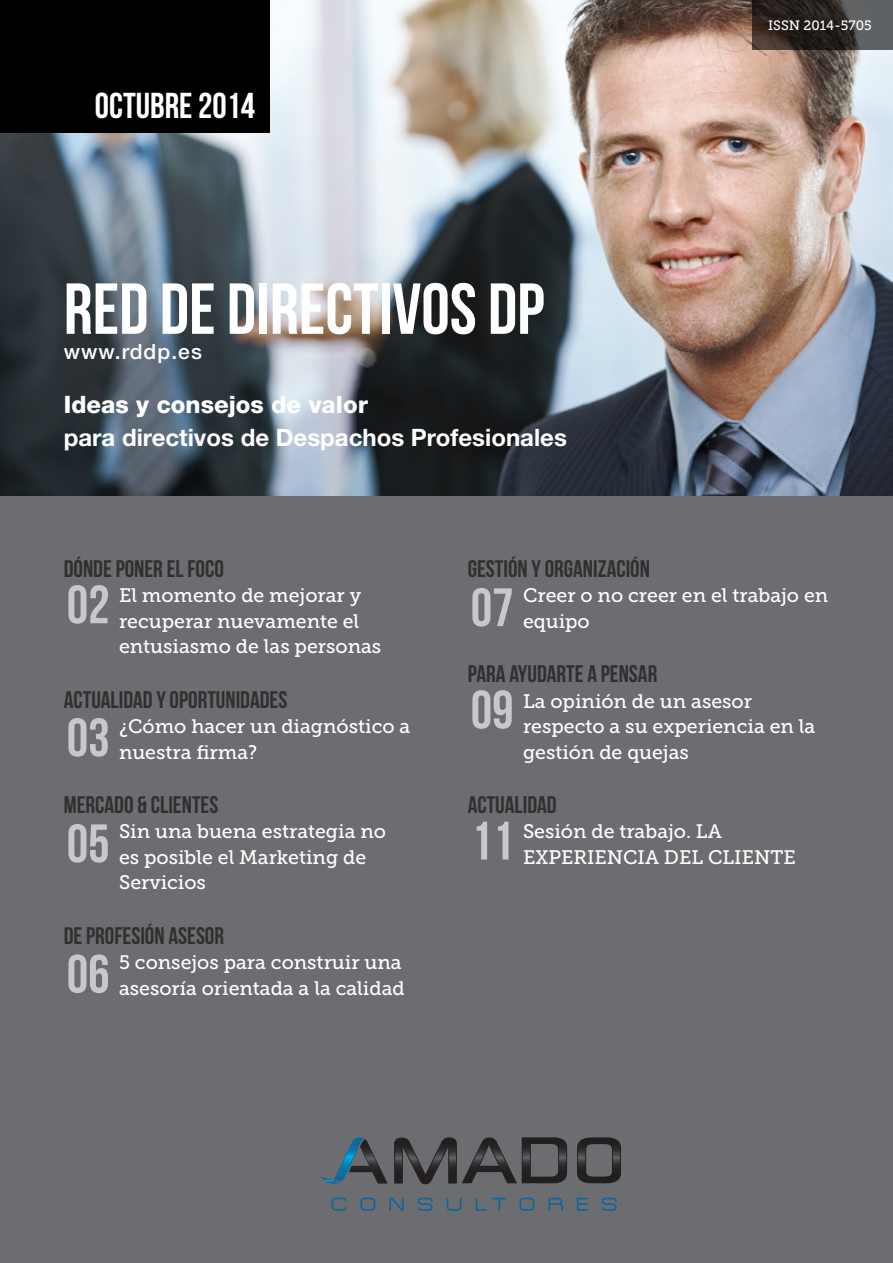
<style>
.page{position:relative;width:893px;height:1263px;background:#fff}
.page>*{position:absolute;margin:0;border:0;box-sizing:border-box;transform-origin:0 0}
.t1{font:72px "Bebas Neue";color:#fff}
.Apartado-Portada{font:54px "Bebas Neue";color:#c7c8ca}
.t2{font:36px "Bebas Neue";color:#fff}
.Apartado-Portada-2{font:24px "Bebas Neue";color:#312f30}
.t3{font:700 24px "Helvetica Neue LT Std";color:#fff}
.t4{font:800 24px "Helvetica Neue LT Std";color:#fff}
.t5{font:500 21px "Helvetica Neue LT Std";letter-spacing:.05em;color:#fff}
.Titol-Portada{font:19.5px/25.5px "Museo Slab 500";color:#fff}
.Titol-Portada-2{font:13.5px "Museo Slab 500";color:#fff}
</style>
<div class="page">
<div style="left:0;top:495px;width:893px;height:768px;background:#6c6d70"></div>
<img style="left:0;top:0;width:893px;height:495px">
<div style="left:0;top:0;width:269px;height:133px;background:#000"></div>
<svg style="left:394px;top:1137px;width:173px;height:47px"></svg>
<svg style="left:577px;top:1137px;width:44px;height:46px"></svg>
<svg style="left:331px;top:1197px;width:16px;height:14px"></svg>
<svg style="left:360px;top:1197px;width:15px;height:14px"></svg>
<svg style="left:389px;top:1198px;width:15px;height:13px"></svg>
<svg style="left:418px;top:1198px;width:15px;height:13px"></svg>
<svg style="left:447px;top:1198px;width:15px;height:13px"></svg>
<svg style="left:476px;top:1198px;width:30px;height:13px"></svg>
<svg style="left:519px;top:1197px;width:15px;height:14px"></svg>
<svg style="left:548px;top:1198px;width:15px;height:13px"></svg>
<svg style="left:577px;top:1198px;width:11px;height:13px"></svg>
<svg style="left:602px;top:1198px;width:15px;height:13px"></svg>
<svg style="left:319px;top:1137px;width:69px;height:47px"></svg>
<svg style="left:752px;top:0;width:141px;height:50px;background:#3a3533"></svg>
<p class="t2" style="left:95px;top:86px;width:162px">OCTUBRE 2014</p>
<p class="t1" style="left:64px;top:269px;width:482px">RED DE DIRECTIVOS DP</p>
<p class="t5" style="left:64px;top:339px;width:140px">www.rddp.es</p>
<p class="t4" style="left:64px;top:390px;width:306px">Ideas y consejos de valor</p>
<p class="t3" style="left:64px;top:422px;width:505px">para directivos de Despachos Profesionales</p>
<p class="Titol-Portada-2" style="left:768px;top:18px;width:105px">ISSN 2014-5705</p>
<p class="Apartado-Portada-2" style="left:64px;top:555px;width:162px">DÓNDE PONER EL FOCO</p>
<p class="Titol-Portada" style="left:119px;top:583px;width:264px">El momento de mejorar y recuperar nuevamente el entusiasmo de las personas</p>
<p class="Apartado-Portada-2" style="left:64px;top:686px;width:225px">ACTUALIDAD Y OPORTUNIDADES</p>
<p class="Titol-Portada" style="left:119px;top:714px;width:293px">¿Cómo hacer un diagnóstico a nuestra firma?</p>
<p class="Apartado-Portada-2" style="left:64px;top:791px;width:156px">MERCADO &amp; CLIENTES</p>
<p class="Titol-Portada" style="left:119px;top:819px;width:268px">Sin una buena estrategia no es posible el Marketing de<br>Servicios</p>
<p class="Apartado-Portada-2" style="left:64px;top:922px;width:162px">DE PROFESIÓN ASESOR</p>
<p class="Titol-Portada" style="left:119px;top:950px;width:287px">5 consejos para construir una asesoría orientada a la calidad</p>
<p class="Apartado-Portada" style="left:67px;top:575px;width:44px">02</p>
<p class="Apartado-Portada" style="left:67px;top:708px;width:44px">03</p>
<p class="Apartado-Portada" style="left:67px;top:814px;width:44px">05</p>
<p class="Apartado-Portada" style="left:67px;top:944px;width:44px">06</p>
<p class="Apartado-Portada-2" style="left:468px;top:555px;width:184px">GESTIÓN Y ORGANIZACIÓN</p>
<p class="Titol-Portada" style="left:523px;top:583px;width:307px">Creer o no creer en el trabajo en equipo</p>
<p class="Apartado-Portada-2" style="left:468px;top:661px;width:191px">PARA AYUDARTE A PENSAR</p>
<p class="Titol-Portada" style="left:523px;top:688px;width:294px">La opinión de un asesor respecto a su experiencia en la gestión de quejas</p>
<p class="Apartado-Portada-2" style="left:468px;top:791px;width:90px">ACTUALIDAD</p>
<p class="Titol-Portada" style="left:523px;top:819px;width:274px">Sesión de trabajo. LA<br>EXPERIENCIA DEL CLIENTE</p>
<p class="Apartado-Portada" style="left:471px;top:578px;width:44px">07</p>
<p class="Apartado-Portada" style="left:471px;top:680px;width:44px">09</p>
<p class="Apartado-Portada" style="left:471px;top:811px;width:44px">11</p>
</div>
